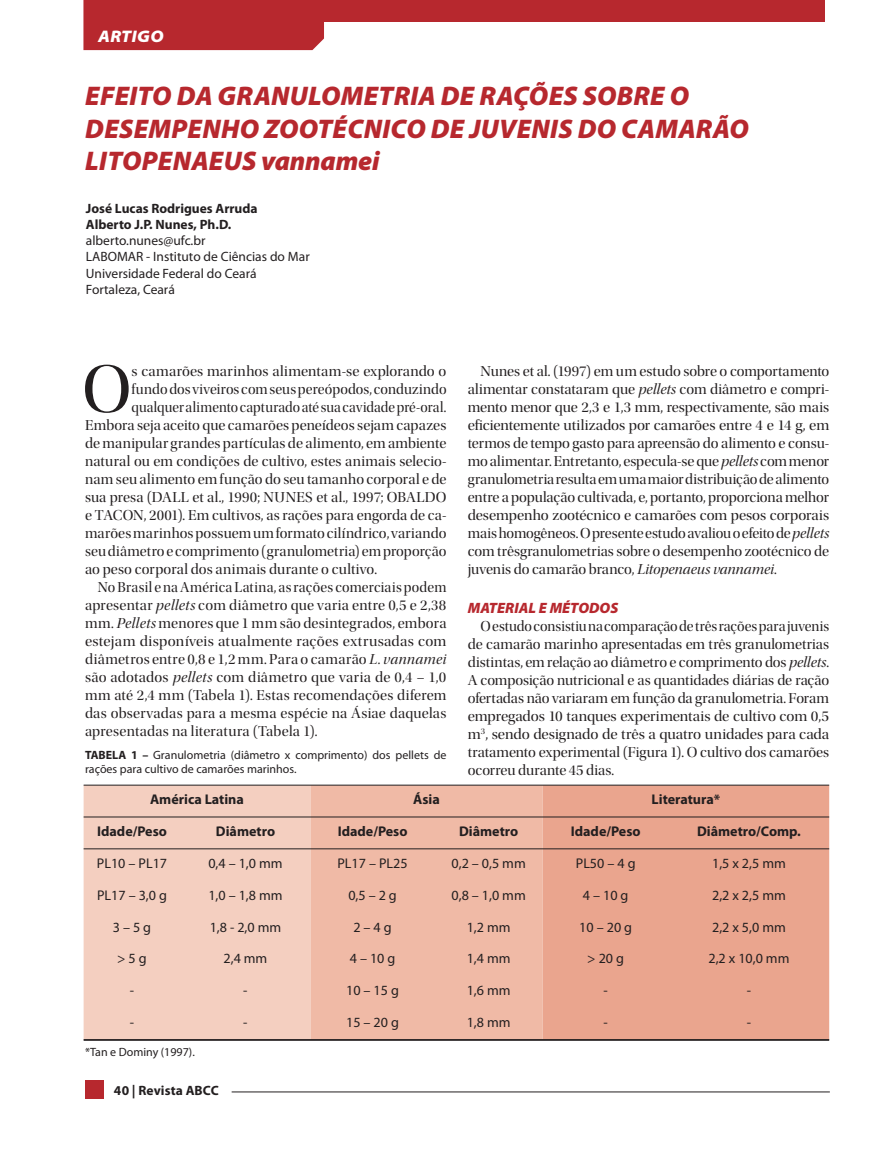
<style>
.page{position:relative;width:893px;height:1149px;background:#fff}
.page>*{position:absolute;margin:0;border:0;box-sizing:border-box;transform-origin:0 0}
.t1{font:69.6px "Utopia Std Disp";color:#231f20}
.t2{font:italic 900 27px/32.4px "Myriad Pro";letter-spacing:.01em;color:#b7282e}
.t3{font:italic 900 semi-expanded 16.8px "Myriad Pro";letter-spacing:.02em;color:#fff}
.t4{font:15px/18px "Utopia Std Disp";letter-spacing:.01em;color:#231f20;text-align:justify}
.t5{font:15px "Utopia Std Disp";letter-spacing:.01em;color:#231f20;scale:.94 1}
.t6{font:15px "Utopia Std Disp";letter-spacing:.01em;color:#231f20;scale:.96 1}
.t7{font:italic 900 15px "Myriad Pro";color:#b7282e}
.t8{font:14.1px "Myriad Pro";color:#231f20}
.t9{font:700 14.1px "Myriad Pro";color:#231f20}
.t10{font:13.5px/16.2px "Myriad Pro";color:#231f20}
.t11{font:700 13.5px/16.2px "Myriad Pro";color:#231f20}
.t12{font:12px/14.4px "Myriad Pro";color:#231f20}
.s1{font-family:"Utopia Std Disp It"}
.s2{font-weight:700}
</style>
<div class="page">
<div style="left:85px;top:1080px;width:18px;height:18px;background:#b7282e"></div>
<hr style="left:232px;top:1091px;width:598px;height:1px;background:#231f20">
<div style="left:85px;top:0;width:739px;height:21px;background:#b7282e"></div>
<div style="left:83px;top:0;width:241px;height:50px;background:#b7282e"></div>
<div style="left:84px;top:785px;width:226px;height:253px;background:#f4cfc0"></div>
<div style="left:310px;top:785px;width:233px;height:253px;background:#f0baa6"></div>
<div style="left:543px;top:785px;width:286px;height:253px;background:#eaa58e"></div>
<hr style="left:84px;top:1038px;width:745px;height:2px;background:#231f20">
<hr style="left:84px;top:784px;width:745px;height:1px;background:#231f20">
<hr style="left:84px;top:816px;width:745px;height:1px;background:#231f20">
<hr style="left:84px;top:848px;width:745px;height:1px;background:#231f20">
<p class="t3" style="left:98px;top:30px;width:67px">ARTIGO</p>
<h2 class="t2" style="left:85px;top:79px;width:665px">EFEITO DA GRANULOMETRIA DE RAÇÕES SOBRE O<br>DESEMPENHO ZOOTÉCNICO DE JUVENIS DO CAMARÃO<br>LITOPENAEUS vannamei</h2>
<p class="t11" style="left:86px;top:200px;width:173px">José Lucas Rodrigues Arruda<br>Alberto J.P. Nunes, Ph.D.</p>
<p class="t10" style="left:86px;top:232px;width:225px">alberto.nunes@ufc.br<br>LABOMAR - Instituto de Ciências do Mar<br>Universidade Federal do Ceará<br>Fortaleza, Ceará</p>
<h1 class="t1" style="left:82px;top:352px;width:51px">O</h1>
<p class="t4" style="left:132px;top:362px;width:316px">s camarões marinhos alimentam-se explorando o</p>
<p class="t4" style="left:132px;top:380px;width:316px">fundo dos viveiros com seus pereópodos, conduzindo</p>
<p class="t5" style="left:132px;top:399px;width:336px">qualquer alimento capturado até sua cavidade pré-oral.</p>
<p class="t4" style="left:85px;top:416px;width:363px">Embora seja aceito que camarões peneídeos sejam capazes</p>
<p class="t4" style="left:85px;top:434px;width:363px">de manipular grandes partículas de alimento, em ambiente</p>
<p class="t4" style="left:85px;top:452px;width:363px">natural ou em condições de cultivo, estes animais selecio-</p>
<p class="t4" style="left:85px;top:470px;width:363px">nam seu alimento em função do seu tamanho corporal e de</p>
<p class="t4" style="left:85px;top:488px;width:363px">sua presa (DALL et al., 1990; NUNES et al., 1997; OBALDO</p>
<p class="t4" style="left:85px;top:506px;width:363px">e TACON, 2001). Em cultivos, as rações para engorda de ca-</p>
<p class="t4" style="left:85px;top:524px;width:363px">marões marinhos possuem um formato cilíndrico, variando</p>
<p class="t4" style="left:85px;top:542px;width:363px">seu diâmetro e comprimento (granulometria) em proporção</p>
<p class="t4" style="left:85px;top:560px;width:294px">ao peso corporal dos animais durante o cultivo.</p>
<p class="t6" style="left:98px;top:579px;width:365px">No Brasil e na América Latina, as rações comerciais podem</p>
<p class="t4" style="left:85px;top:596px;width:363px">apresentar <span class="s1">pellets</span> com diâmetro que varia entre 0,5 e 2,38</p>
<p class="t4" style="left:85px;top:614px;width:363px">mm. <span class="s1">Pellets</span> menores que 1 mm são desintegrados, embora</p>
<p class="t4" style="left:85px;top:632px;width:363px">estejam disponíveis atualmente rações extrusadas com</p>
<p class="t4" style="left:85px;top:650px;width:363px">diâmetros entre 0,8 e 1,2 mm. Para o camarão <span class="s1">L. vannamei</span></p>
<p class="t4" style="left:85px;top:668px;width:363px">são adotados <span class="s1">pellets</span> com diâmetro que varia de 0,4 – 1,0</p>
<p class="t4" style="left:85px;top:686px;width:363px">mm até 2,4 mm (Tabela 1). Estas recomendações diferem</p>
<p class="t4" style="left:85px;top:704px;width:363px">das observadas para a mesma espécie na Ásiae daquelas</p>
<p class="t4" style="left:85px;top:722px;width:234px">apresentadas na literatura (Tabela 1).</p>
<p class="t12" style="left:85px;top:747px;width:363px"><span class="s2">TABELA 1 –</span> Granulometria (diâmetro x comprimento) dos pellets de rações para cultivo de camarões marinhos.</p>
<p class="t4" style="left:468px;top:362px;width:363px;text-indent:13px">Nunes et al. (1997) em um estudo sobre o comportamento alimentar constataram que <span class="s1">pellets</span> com diâmetro e compri&shy;mento menor que 2,3 e 1,3 mm, respectivamente, são mais eficientemente utilizados por camarões entre 4 e 14 g, em termos de tempo gasto para apreensão do alimento e consu&shy;mo alimentar. Entretanto, especula-se que <span class="s1">pellets</span> com menor granulometria resulta em uma maior distribuição de alimento entre a população cultivada, e, portanto, proporciona melhor desempenho zootécnico e camarões com pesos corporais mais homogêneos. O presente estudo avaliou o efeito de <span class="s1">pellets </span>com trêsgranulometrias sobre o desempenho zootécnico de juvenis do camarão branco, <span class="s1">Litopenaeus vannamei</span>.</p>
<p class="t7" style="left:468px;top:598px;width:152px">MATERIAL E MÉTODOS</p>
<p class="t4" style="left:468px;top:617px;width:363px;text-indent:13px">O estudo consistiu na comparação de três rações para juvenis de camarão marinho apresentadas em três granulometrias distintas, em relação ao diâmetro e comprimento dos <span class="s1">pellets</span>.<br>A composição nutricional e as quantidades diárias de ração ofertadas não variaram em função da granulometria. Foram empregados 10 tanques experimentais de cultivo com 0,5 m<sup>3</sup>, sendo designado de três a quatro unidades para cada tratamento experimental (Figura 1). O cultivo dos camarões ocorreu durante 45 dias.</p>
<p class="t9" style="left:150px;top:790px;width:95px">América Latina</p>
<p class="t9" style="left:413px;top:790px;width:28px">Ásia</p>
<p class="t9" style="left:652px;top:790px;width:70px">Literatura*</p>
<p class="t9" style="left:97px;top:821px;width:71px">Idade/Peso</p>
<p class="t9" style="left:216px;top:821px;width:61px">Diâmetro</p>
<p class="t9" style="left:338px;top:821px;width:71px">Idade/Peso</p>
<p class="t9" style="left:459px;top:821px;width:61px">Diâmetro</p>
<p class="t9" style="left:571px;top:821px;width:71px">Idade/Peso</p>
<p class="t9" style="left:697px;top:821px;width:105px">Diâmetro/Comp.</p>
<p class="t8" style="left:97px;top:854px;width:72px">PL10 – PL17</p>
<p class="t8" style="left:208px;top:854px;width:76px">0,4 – 1,0 mm</p>
<p class="t8" style="left:337px;top:854px;width:72px">PL17 – PL25</p>
<p class="t8" style="left:451px;top:854px;width:76px">0,2 – 0,5 mm</p>
<p class="t8" style="left:576px;top:854px;width:61px">PL50 – 4 g</p>
<p class="t8" style="left:712px;top:854px;width:75px">1,5 x 2,5 mm</p>
<p class="t8" style="left:97px;top:886px;width:71px">PL17 – 3,0 g</p>
<p class="t8" style="left:208px;top:886px;width:76px">1,0 – 1,8 mm</p>
<p class="t8" style="left:348px;top:886px;width:50px">0,5 – 2 g</p>
<p class="t8" style="left:451px;top:886px;width:76px">0,8 – 1,0 mm</p>
<p class="t8" style="left:583px;top:886px;width:47px">4 – 10 g</p>
<p class="t8" style="left:712px;top:886px;width:75px">2,2 x 2,5 mm</p>
<p class="t8" style="left:113px;top:917px;width:40px">3 – 5 g</p>
<p class="t8" style="left:210px;top:917px;width:73px">1,8 - 2,0 mm</p>
<p class="t8" style="left:353px;top:917px;width:40px">2 – 4 g</p>
<p class="t8" style="left:467px;top:917px;width:45px">1,2 mm</p>
<p class="t8" style="left:579px;top:917px;width:54px">10 – 20 g</p>
<p class="t8" style="left:712px;top:917px;width:75px">2,2 x 5,0 mm</p>
<p class="t8" style="left:117px;top:949px;width:31px">&gt; 5 g</p>
<p class="t8" style="left:224px;top:949px;width:45px">2,4 mm</p>
<p class="t8" style="left:350px;top:949px;width:47px">4 – 10 g</p>
<p class="t8" style="left:467px;top:949px;width:45px">1,4 mm</p>
<p class="t8" style="left:587px;top:949px;width:38px">&gt; 20 g</p>
<p class="t8" style="left:708px;top:949px;width:82px">2,2 x 10,0 mm</p>
<p class="t8" style="left:130px;top:981px;width:6px">-</p>
<p class="t8" style="left:243px;top:981px;width:6px">-</p>
<p class="t8" style="left:346px;top:981px;width:54px">10 – 15 g</p>
<p class="t8" style="left:467px;top:981px;width:45px">1,6 mm</p>
<p class="t8" style="left:603px;top:981px;width:6px">-</p>
<p class="t8" style="left:747px;top:981px;width:6px">-</p>
<p class="t8" style="left:130px;top:1013px;width:6px">-</p>
<p class="t8" style="left:243px;top:1013px;width:6px">-</p>
<p class="t8" style="left:346px;top:1013px;width:54px">15 – 20 g</p>
<p class="t8" style="left:467px;top:1013px;width:45px">1,8 mm</p>
<p class="t8" style="left:603px;top:1013px;width:6px">-</p>
<p class="t8" style="left:747px;top:1013px;width:6px">-</p>
<p class="t12" style="left:85px;top:1043px;width:111px">*Tan e Dominy (1997).</p>
<p class="t11" style="left:114px;top:1081px;width:106px">40 | Revista ABCC</p>
</div>
